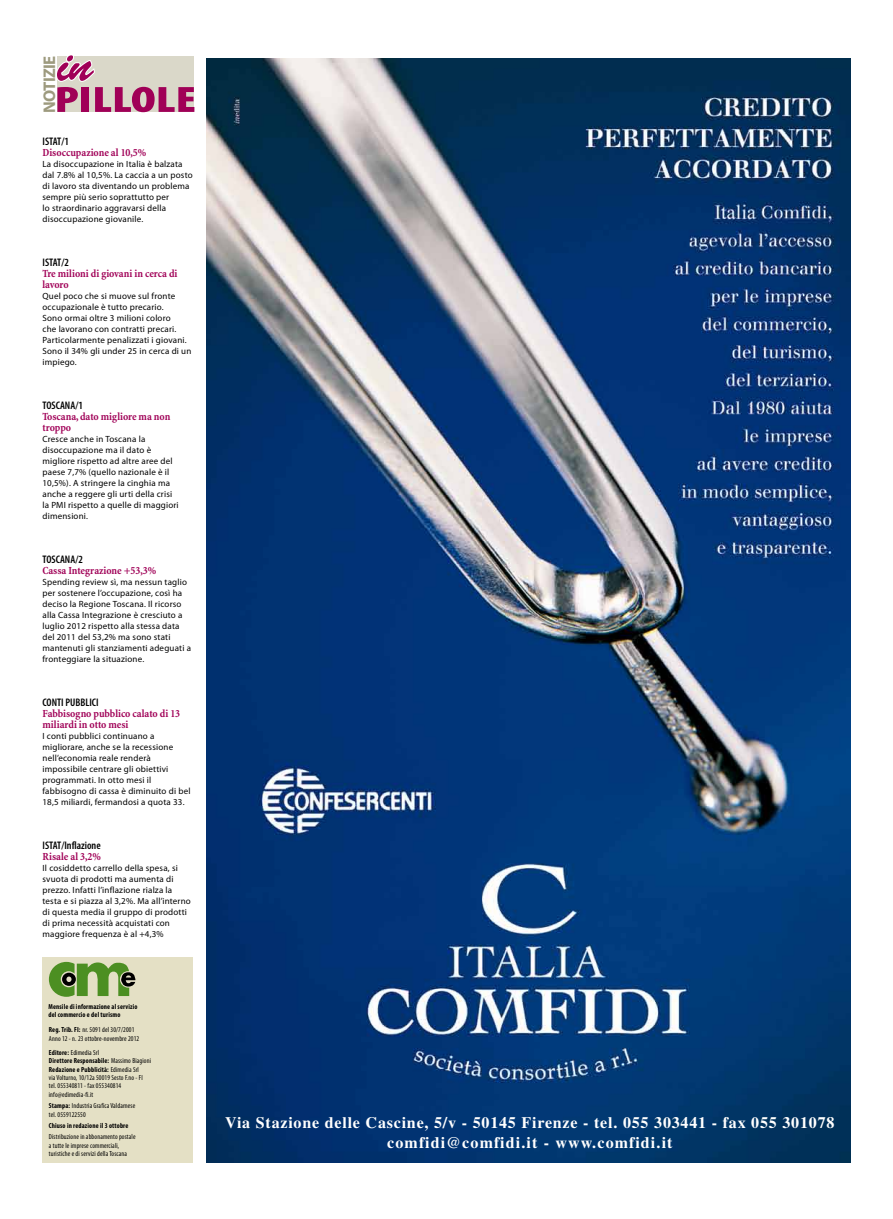
<style>
.page{position:relative;width:893px;height:1219px;background:#fff}
.page>*{position:absolute;margin:0;border:0;box-sizing:border-box;transform-origin:0 0}
.t1{font:51px "Banff Plain";color:#a00057}
.t2{font:900 condensed 36.8px "Myriad Pro";color:#a00057;scale:1.36 1}
.t3{font:700 17px "Myriad Pro";letter-spacing:-.04em;color:#9d9a7e}
.t4{font:700 16px/20px "Times";letter-spacing:.05em;color:#fff;text-align:center}
.t5{font:700 condensed 11px/11px "Minion";letter-spacing:-.005em;color:#a00057}
.t6{font:600 condensed 11px "Myriad Pro";color:#000}
.t7{font:9px/11px "Myriad Pro";letter-spacing:.02em;color:#000}
.t8{font:condensed 7.3px/8.4px "Myriad Pro";letter-spacing:.02em;color:#000;scale:.96 1}
.t9{font:700 condensed 7.3px/8.4px "Myriad Pro";letter-spacing:.02em;color:#000;scale:.96 1}
.s1{font-weight:700}
</style>
<div class="page">
<img style="left:207px;top:58px;width:643px;height:1104px">
<div style="left:43px;top:957px;width:150px;height:205px;background:#e4e0c5"></div>
<svg style="left:49px;top:962px;width:87px;height:35px"></svg>
<div style="left:58px;top:57px;width:136px;height:55px;background:#dad8c9"></div>
<svg style="left:57px;top:56px;width:39px;height:28px"></svg>
<h3 class="t3" style="left:38px;top:113px;width:59px;rotate:-90deg">NOTIZIE</h3>
<h1 class="t1" style="left:57px;top:35px;width:37px">in</h1>
<h2 class="t2" style="left:55px;top:79px;width:102px">PILLOLE</h2>
<p class="t6" style="left:43px;top:135px;width:28px">ISTAT/1</p>
<p class="t5" style="left:43px;top:147px;width:105px">Disoccupazione al 10,5%</p>
<p class="t7" style="left:43px;top:158px;width:152px">La disoccupazione in Italia è balzata dal 7.8% al 10,5%. La caccia a un posto di lavoro sta diventando un problema sempre più serio soprattutto per<br>lo straordinario aggravarsi della disoccupazione giovanile.</p>
<p class="t6" style="left:43px;top:256px;width:28px">ISTAT/2</p>
<p class="t5" style="left:43px;top:268px;width:136px">Tre milioni di giovani in cerca di lavoro</p>
<p class="t7" style="left:43px;top:290px;width:150px">Quel poco che si muove sul fronte occupazionale è tutto precario.<br>Sono ormai oltre 3 milioni coloro<br>che lavorano con contratti precari.<br>Particolarmente penalizzati i giovani.<br>Sono il 34% gli under 25 in cerca di un impiego.</p>
<p class="t6" style="left:43px;top:399px;width:42px">TOSCANA/1</p>
<p class="t5" style="left:43px;top:411px;width:129px">Toscana, dato migliore ma non troppo</p>
<p class="t7" style="left:43px;top:433px;width:138px">Cresce anche in Toscana la disoccupazione ma il dato è migliore rispetto ad altre aree del paese 7,7% (quello nazionale è il<br>10,5%). A stringere la cinghia ma anche a reggere gli urti della crisi la PMI rispetto a quelle di maggiori dimensioni.</p>
<p class="t6" style="left:43px;top:553px;width:42px">TOSCANA/2</p>
<p class="t5" style="left:43px;top:565px;width:115px">Cassa Integrazione +53,3%</p>
<p class="t7" style="left:43px;top:576px;width:150px">Spending review sì, ma nessun taglio per sostenere l’occupazione, così ha deciso la Regione Toscana. Il ricorso alla Cassa Integrazione è cresciuto a luglio 2012 rispetto alla stessa data del 2011 del 53,2% ma sono stati mantenuti gli stanziamenti adeguati a fronteggiare la situazione.</p>
<p class="t6" style="left:43px;top:696px;width:58px">CONTI PUBBLICI</p>
<p class="t5" style="left:43px;top:708px;width:139px">Fabbisogno pubblico calato di 13 miliardi in otto mesi</p>
<p class="t7" style="left:43px;top:730px;width:150px">I conti pubblici continuano a migliorare, anche se la recessione nell’economia reale renderà impossibile centrare gli obiettivi programmati. In otto mesi il fabbisogno di cassa è diminuito di bel 18,5 miliardi, fermandosi a quota 33.</p>
<p class="t6" style="left:43px;top:839px;width:60px">ISTAT/Inflazione</p>
<p class="t5" style="left:43px;top:851px;width:60px">Risale al 3,2%</p>
<p class="t7" style="left:43px;top:862px;width:150px">Il cosiddetto carrello della spesa, si svuota di prodotti ma aumenta di prezzo. Infatti l’inflazione rialza la testa e si piazza al 3,2%. Ma all’interno di questa media il gruppo di prodotti di prima necessità acquistati con maggiore frequenza è al +4,3%</p>
<p class="t9" style="left:49px;top:1002px;width:94px">Mensile di informazione al servizio del commercio e del turismo</p>
<p class="t8" style="left:49px;top:1025px;width:96px"><span class="s1">Reg. Trib. FI:</span> nr. 5091 del 30/7/2001<br>Anno 12 - n. 23 ottobre-novembre 2012</p>
<p class="t8" style="left:49px;top:1048px;width:108px"><span class="s1">Editore:</span> Edimedia Srl<br><span class="s1">Direttore Responsabile:</span> Massimo Biagioni <span class="s1">Redazione e Pubblicità:</span> Edimedia Srl<br>via Volturno, 10/12a 50019 Sesto F.no - FI tel. 055340811 - fax 055340814 info@edimedia-fi.it</p>
<p class="t8" style="left:49px;top:1101px;width:91px"><span class="s1">Stampa:</span> Industria Grafica Valdarnese tel. 0559122550</p>
<p class="t9" style="left:49px;top:1121px;width:84px">Chiuso in redazione il 3 ottobre</p>
<p class="t8" style="left:49px;top:1132px;width:92px">Distribuzione in abbonamento postale a tutte le imprese commerciali, turistiche e di servizi della Toscana</p>
<h3 class="t4" style="left:225px;top:1112px;width:611px">Via Stazione delle Cascine, 5/v - 50145 Firenze - tel. 055 303441 - fax 055 301078 comfidi@comfidi.it - www.comfidi.it</h3>
</div>
